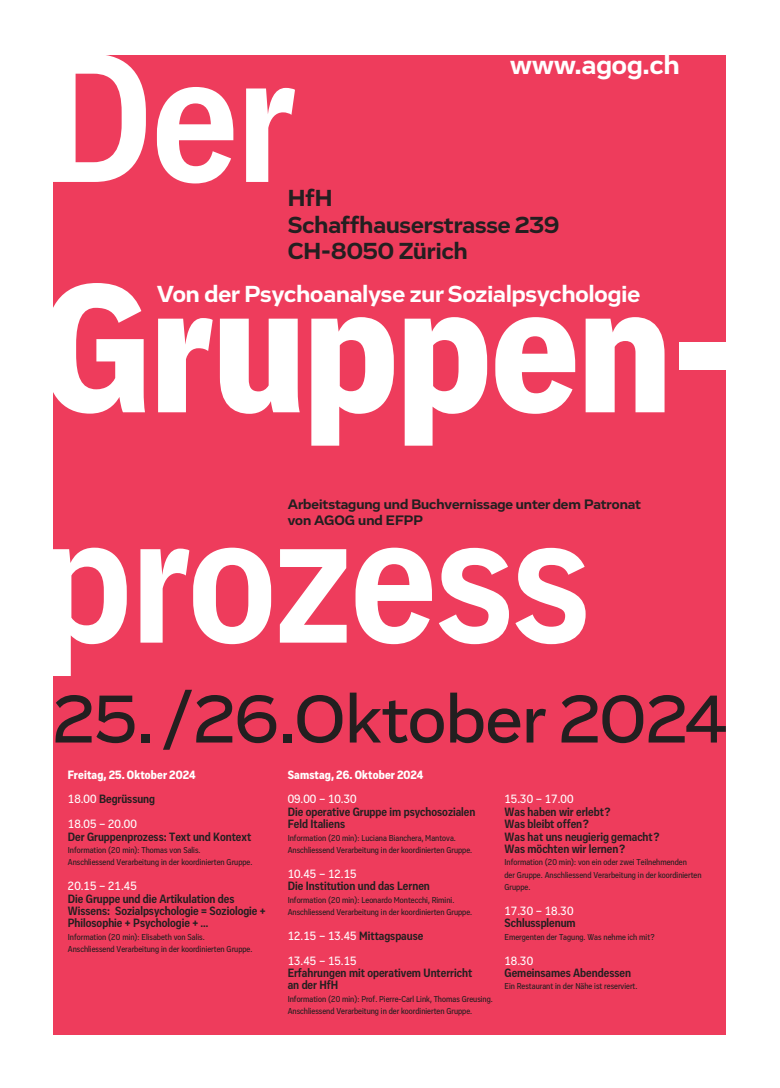
<style>
.page{position:relative;width:780px;height:1088px;background:#fff}
.page>*{position:absolute;margin:0;border:0;box-sizing:border-box;transform-origin:0 0}
.t1{font:700 189.62px "Vito Condensed";letter-spacing:-.005em;color:#fff}
.t2{font:900 189.62px "Vito Condensed";color:#fff}
.t3{font:500 69.5px "Vito";letter-spacing:-.005em;color:#231f20}
.t4{font:700 27.38px "Vito";color:#fff}
.t5{font:700 23.88px "Vito";color:#fff}
.t6{font:700 23.88px/26.6px "Vito";color:#231f20}
.t7{font:700 14.12px/16px "Vito";color:#231f20}
.t8{font:700 12.38px/12.4px "Vito Condensed";color:#231f20}
.t9{font:500 12.38px/24.8px "Vito Condensed";color:#fff}
.t10{font:900 12.38px/24.8px "Vito Condensed";letter-spacing:.01em;color:#fff}
.t11{font:500 8.88px/12.4px "Vito Condensed";color:#231f20}
.s1{font-weight:500}
.s2{font-weight:700;color:#231f20}
</style>
<div class="page">
<div style="left:53px;top:55px;width:673px;height:980px;background:#ee3c5c"></div>
<h1 class="t1" style="left:40px;top:47px;width:257px">Der</h1>
<h3 class="t4" style="left:510px;top:54px;width:171px">www.agog.ch</h3>
<h3 class="t6" style="left:288px;top:186px;width:273px">HfH<br>Schaffhauserstrasse 239<br>CH-8050 Zürich</h3>
<h3 class="t5" style="left:157px;top:285px;width:484px">Von der Psychoanalyse zurSozialpsychologie</h3>
<h1 class="t2" style="left:40px;top:277px;width:697px">Gruppen-</h1>
<h3 class="t7" style="left:288px;top:497px;width:355px">Arbeitstagung und Buchvernissage unter dem Patronat von AGOG und EFPP</h3>
<h1 class="t1" style="left:40px;top:508px;width:551px">prozess</h1>
<h2 class="t3" style="left:53px;top:693px;width:675px">25./26.Oktober 2024</h2>
<h3 class="t10" style="left:68px;top:763px;width:129px">Freitag, 25. Oktober 2024<br><span class="s1">18.00</span> <span class="s2">Begrüssung<br></span><span class="s1">18.05 – 20.00</span></h3>
<h3 class="t8" style="left:68px;top:831px;width:185px">Der Gruppenprozess: Text und Kontext</h3>
<p class="t11" style="left:68px;top:844px;width:186px">Information (20 min): Thomas von Salis.<br>Anschliessend Verarbeitung in der koordinierten Gruppe.</p>
<h3 class="t9" style="left:68px;top:874px;width:70px">20.15 – 21.45</h3>
<h3 class="t8" style="left:68px;top:893px;width:199px">Die Gruppe und die Artikulation des<br>Wissens: Sozialpsychologie = Soziologie +<br>Philosophie + Psychologie + …</h3>
<p class="t11" style="left:68px;top:931px;width:186px">Information (20 min): Elisabeth von Salis.<br>Anschliessend Verarbeitung in der koordinierten Gruppe.</p>
<h3 class="t10" style="left:288px;top:763px;width:137px">Samstag, 26. Oktober 2024</h3>
<h3 class="t9" style="left:288px;top:788px;width:70px">09.00 – 10.30</h3>
<h3 class="t8" style="left:288px;top:806px;width:189px">Die operative Gruppe im psychosozialen<br>Feld Italiens</h3>
<p class="t11" style="left:288px;top:832px;width:186px">Information (20 min): Luciana Bianchera, Mantova.<br>Anschliessend Verarbeitung in der koordinierten Gruppe.</p>
<h3 class="t9" style="left:288px;top:862px;width:70px">10.45 – 12.15</h3>
<h3 class="t8" style="left:288px;top:881px;width:144px">Die Institution und das Lernen</h3>
<p class="t11" style="left:288px;top:894px;width:186px">Information (20 min): Leonardo Montecchi, Rimini.<br>Anschliessend Verarbeitung in der koordinierten Gruppe.</p>
<h3 class="t9" style="left:288px;top:924px;width:137px">12.15 – 13.45 <span class="s2">Mittagspause<br></span>13.45 – 15.15</h3>
<h3 class="t8" style="left:288px;top:967px;width:186px">Erfahrungen mit operativem Unterricht an der HfH</h3>
<p class="t11" style="left:288px;top:993px;width:207px">Information (20 min): Prof. Pierre-Carl Link, Thomas Greusing.<br>Anschliessend Verarbeitung in der koordinierten Gruppe.</p>
<h3 class="t9" style="left:504px;top:788px;width:70px">15.30 – 17.00</h3>
<h3 class="t8" style="left:504px;top:806px;width:156px">Was haben wir erlebt?<br>Was bleibt offen?<br>Was hat uns neugierig gemacht?<br>Was möchten wir lernen?</h3>
<p class="t11" style="left:504px;top:857px;width:198px">Information (20 min): von ein oder zwei Teilnehmenden<br>der Gruppe. Anschliessend Verarbeitung in der koordinierten<br>Gruppe.</p>
<h3 class="t9" style="left:504px;top:899px;width:70px">17.30 – 18.30</h3>
<h3 class="t8" style="left:504px;top:918px;width:73px">Schlussplenum</h3>
<p class="t11" style="left:504px;top:931px;width:152px">Emergenten der Tagung. Was nehme ich mit?</p>
<h3 class="t9" style="left:504px;top:949px;width:30px">18.30</h3>
<h3 class="t8" style="left:504px;top:967px;width:128px">Gemeinsames Abendessen</h3>
<p class="t11" style="left:504px;top:981px;width:134px">Ein Restaurant in der Nähe ist reserviert.</p>
</div>
